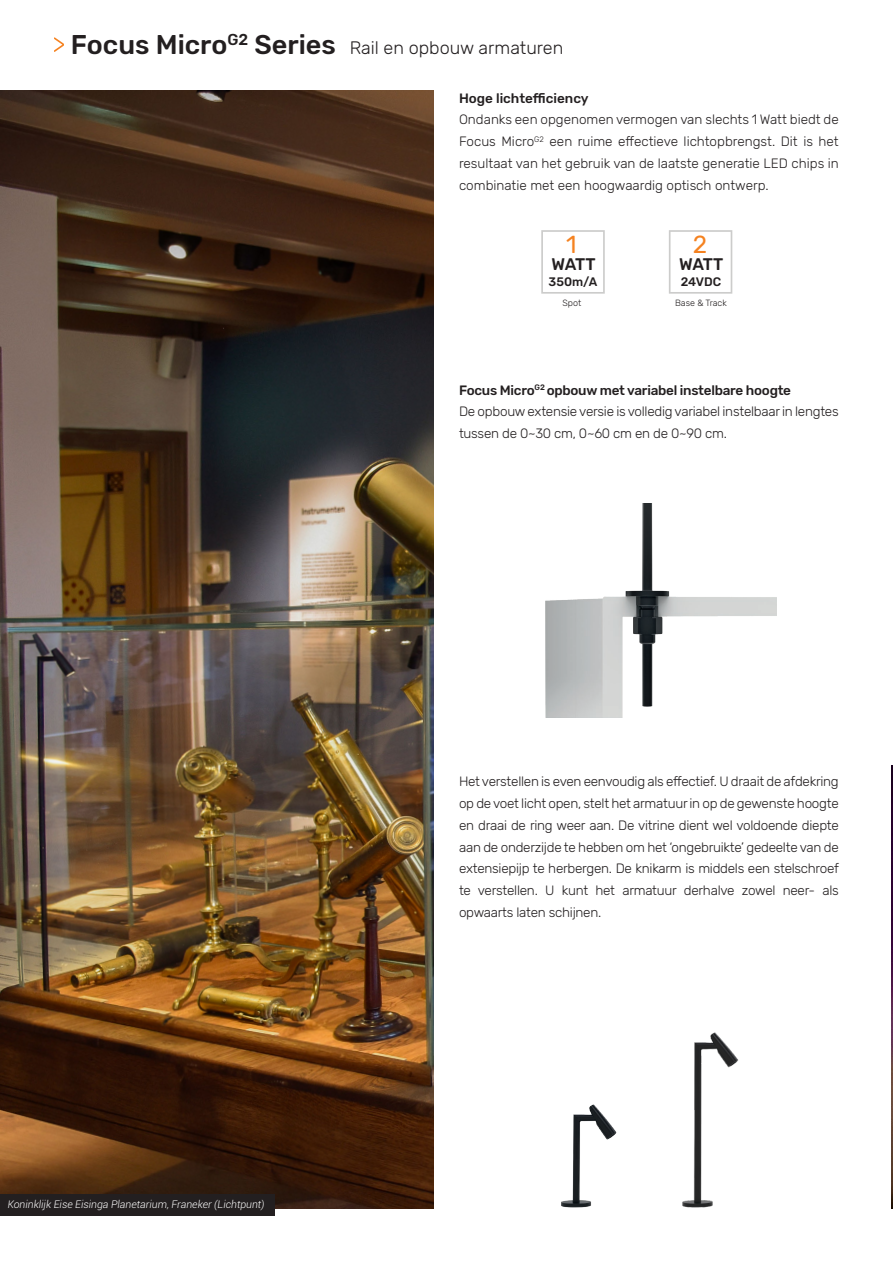
<style>
.page{position:relative;width:893px;height:1263px;background:#fff}
.page>*{position:absolute;margin:0;border:0;box-sizing:border-box;transform-origin:0 0}
.t1{font:24.6px "Rubik";color:#f58220}
.t2{font:300 18px "Rubik";color:#231f20}
.t3{font:500 16.8px "Rubik";letter-spacing:-.03em;color:#231f20}
.t4{font:300 13.5px/21.8px "Rubik";letter-spacing:-.02em;color:#231f20;text-align:justify}
.t5{font:500 13.5px "Rubik";letter-spacing:-.02em;color:#231f20}
.t6{font:500 13.5px "Rubik";color:#231f20}
.t7{font:500 12.3px "Rubik";color:#231f20}
.t8{font:italic 300 10.5px "Roboto";color:#fff}
.t9{font:300 9px "Rubik";color:#231f20}
.s1{font-weight:500;font-size:27px}
</style>
<div class="page">
<svg style="left:54px;top:37px;width:10px;height:15px"></svg>
<img style="left:682px;top:1032px;width:57px;height:176px">
<img style="left:561px;top:1104px;width:56px;height:104px">
<svg style="left:669px;top:230px;width:63px;height:64px"></svg>
<img style="left:0;top:90px;width:434px;height:1119px">
<img style="left:545px;top:503px;width:231px;height:214px">
<img style="left:892px;top:765px;width:1px;height:444px">
<svg style="left:541px;top:230px;width:64px;height:64px"></svg>
<div style="left:0;top:1194px;width:274px;height:22px;background:#231f20"></div>
<p class="t2" style="left:71px;top:38px;width:494px"><span class="s1">Focus Micro</span><sup>G2</sup> <span class="s1">Series</span> Rail en opbouw armaturen</p>
<p class="t6" style="left:459px;top:90px;width:131px">Hoge lichtefficiency</p>
<p class="t4" style="left:459px;top:109px;width:381px">Ondanks een opgenomen vermogen van slechts 1 Watt biedt de Focus Micro<sup>G2</sup> een ruime effectieve lichtopbrengst. Dit is het resultaat van het gebruik van de laatste generatie LED chips in combinatie met een hoogwaardig optisch ontwerp.</p>
<p class="t1" style="left:693px;top:230px;width:16px">2</p>
<p class="t3" style="left:679px;top:255px;width:46px">WATT</p>
<p class="t7" style="left:681px;top:274px;width:42px">24VDC</p>
<p class="t1" style="left:566px;top:230px;width:12px">1</p>
<p class="t3" style="left:552px;top:255px;width:46px">WATT</p>
<p class="t7" style="left:549px;top:274px;width:50px">350m/A</p>
<p class="t9" style="left:562px;top:298px;width:20px">Spot</p>
<p class="t9" style="left:675px;top:298px;width:53px">Base &amp; Track</p>
<p class="t5" style="left:459px;top:382px;width:334px">Focus Micro<sup>G2</sup> opbouw met variabel instelbare hoogte</p>
<p class="t4" style="left:459px;top:401px;width:381px">De opbouw extensie versie is volledig variabel instelbaar in lengtes tussen de 0~30 cm, 0~60 cm en de 0~90 cm.</p>
<p class="t8" style="left:8px;top:1197px;width:258px">Koninklijk Eise Eisinga Planetarium, Franeker (Lichtpunt)</p>
<p class="t4" style="left:459px;top:771px;width:382px">Het verstellen is even eenvoudig als effectief. U draait de afdekring op de voet licht open, stelt het armatuur in op de gewenste hoogte en draai de ring weer aan. De vitrine dient wel voldoende diepte aan de onderzijde te hebben om het ‘ongebruikte’ gedeelte van de extensiepijp te herbergen. De knikarm is middels een stelschroef te verstellen. U kunt het armatuur derhalve zowel neer- als opwaarts laten schijnen.</p>
</div>
